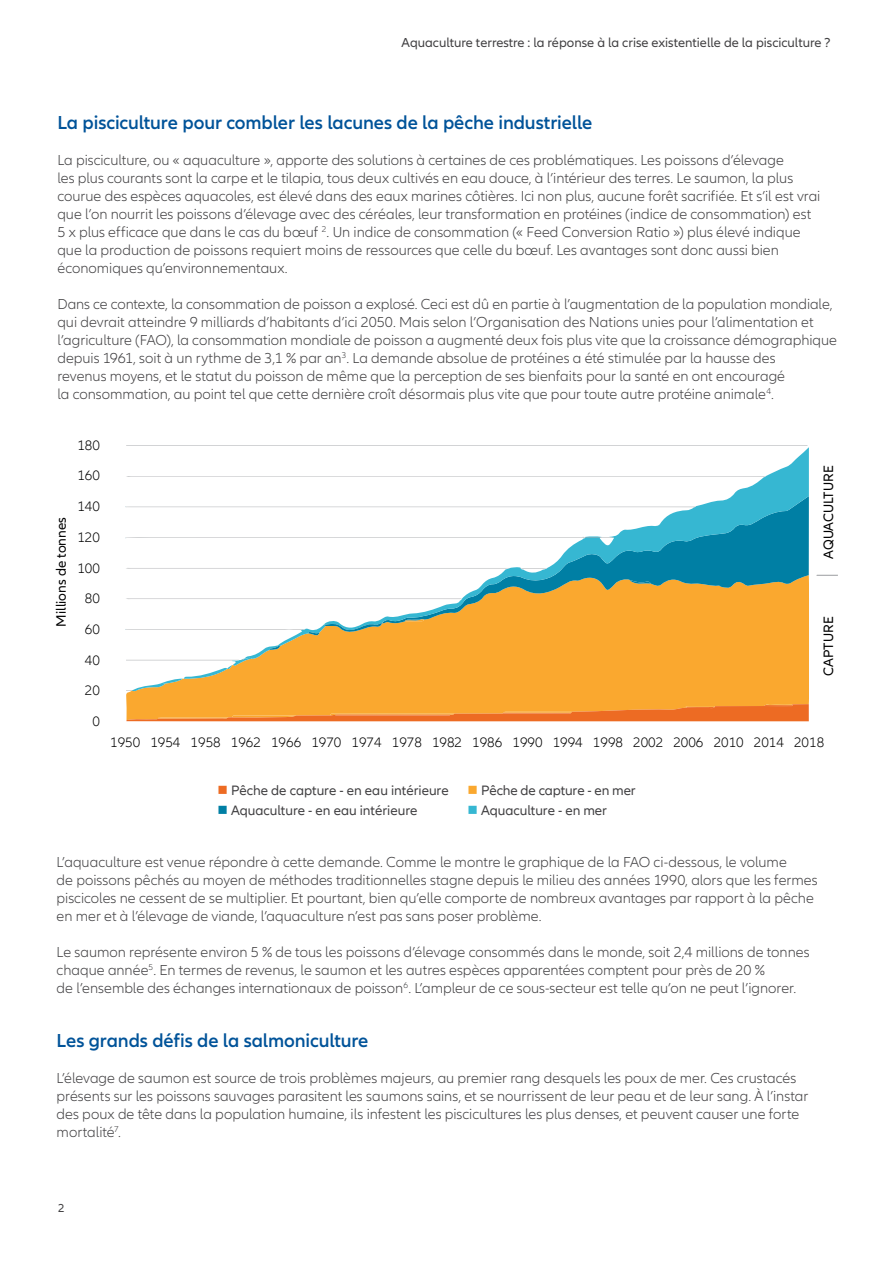
<style>
.page{position:relative;width:893px;height:1263px;background:#fff}
.page>*{position:absolute;margin:0;border:0;box-sizing:border-box;transform-origin:0 0}
.t1{font:600 19.5px "Allianz Neo";letter-spacing:-.005em;color:#005399}
.t2{font:300 15px/18px "Allianz Neo";color:#414042}
.t3{font:14.1px "Allianz Neo";color:#414042}
.t4{font:300 14.1px/30.8px "Allianz Neo";color:#000;text-align:right}
.t5{font:14.1px "Allianz Neo";color:#000}
.t6{font:13.5px "Allianz Neo";color:#414042}
.t7{font:12px "Allianz Neo";color:#414042}
.s1{color:#ed6b23}
.s2{color:#faa82f}
.s3{color:#007fa4}
.s4{color:#36b7d2}
</style>
<div class="page">
<div style="left:126px;top:632px;width:683px;height:71px;background:#faa82f"></div>
<svg style="left:326px;top:447px;width:483px;height:185px"></svg>
<svg style="left:126px;top:568px;width:385px;height:1px"></svg>
<svg style="left:126px;top:445px;width:681px;height:1px"></svg>
<svg style="left:126px;top:598px;width:336px;height:1px"></svg>
<svg style="left:126px;top:476px;width:639px;height:1px"></svg>
<svg style="left:521px;top:568px;width:27px;height:1px"></svg>
<svg style="left:125px;top:537px;width:489px;height:1px"></svg>
<svg style="left:125px;top:506px;width:571px;height:2px"></svg>
<svg style="left:630px;top:580px;width:21px;height:5px"></svg>
<svg style="left:125px;top:623px;width:257px;height:68px"></svg>
<svg style="left:405px;top:618px;width:19px;height:4px"></svg>
<svg style="left:126px;top:703px;width:683px;height:18px;background:#f48f2e"></svg>
<svg style="left:817px;top:575px;width:21px;height:1px"></svg>
<p class="t6" style="left:402px;top:35px;width:430px">Aquaculture terrestre : la réponse à la crise existentielle de la pisciculture ?</p>
<h1 class="t1" style="left:57px;top:111px;width:536px">La pisciculture pour combler les lacunes de la pêche industrielle</h1>
<p class="t2" style="left:57px;top:151px;width:764px">La pisciculture, ou « aquaculture », apporte des solutions à certaines de ces problématiques. Les poissons d’élevage<br>les plus courants sont la carpe et le tilapia, tous deux cultivés en eau douce, à l’intérieur des terres. Le saumon, la plus courue des espèces aquacoles, est élevé dans des eaux marines côtières. Ici non plus, aucune forêt sacrifiée. Et s’il est vrai que l’on nourrit les poissons d’élevage avec des céréales, leur transformation en protéines (indice de consommation) est 5 x plus efficace que dans le cas du bœuf <sup>2</sup>. Un indice de consommation (« Feed Conversion Ratio ») plus élevé indique que la production de poissons requiert moins de ressources que celle du bœuf. Les avantages sont donc aussi bien économiques qu’environnementaux.</p>
<p class="t2" style="left:57px;top:295px;width:781px">Dans ce contexte, la consommation de poisson a explosé. Ceci est dû en partie à l’augmentation de la population mondiale, qui devrait atteindre 9 milliards d’habitants d’ici 2050. Mais selon l’Organisation des Nations unies pour l’alimentation et l’agriculture (FAO), la consommation mondiale de poisson a augmenté deux fois plus vite que la croissance démographique depuis 1961, soit à un rythme de 3,1 % par an<sup>3</sup>. La demande absolue de protéines a été stimulée par la hausse des<br>revenus moyens, et le statut du poisson de même que la perception de ses bienfaits pour la santé en ont encouragé<br>la consommation, au point tel que cette dernière croît désormais plus vite que pour toute autre protéine animale<sup>4</sup>.</p>
<p class="t5" style="left:53px;top:626px;width:111px;rotate:-90deg">Millions de tonnes</p>
<p class="t4" style="left:77px;top:430px;width:24px">180<br>160<br>140<br>120<br>100<br>80<br>60<br>40<br>20<br>0</p>
<p class="t5" style="left:820px;top:559px;width:94px;rotate:-90deg">AQUACULTURE</p>
<p class="t5" style="left:820px;top:676px;width:60px;rotate:-90deg">CAPTURE</p>
<p class="t4" style="left:110px;top:728px;width:715px">1950 1954 1958 1962 1966 1970 1974 1978 1982 1986 1990 1994 1998 2002 2006 2010 2014 2018</p>
<p class="t3" style="left:217px;top:782px;width:233px"><span class="s1">■</span> Pêche de capture - en eau intérieure</p>
<p class="t3" style="left:468px;top:782px;width:170px"><span class="s2">■</span> Pêche de capture - en mer</p>
<p class="t3" style="left:217px;top:802px;width:202px"><span class="s3">■</span> Aquaculture - en eau intérieure</p>
<p class="t3" style="left:468px;top:802px;width:141px"><span class="s4">■</span> Aquaculture - en mer</p>
<p class="t2" style="left:57px;top:853px;width:763px">L’aquaculture est venue répondre à cette demande. Comme le montre le graphique de la FAO ci-dessous, le volume<br>de poissons pêchés au moyen de méthodes traditionnelles stagne depuis le milieu des années 1990, alors que les fermes piscicoles ne cessent de se multiplier. Et pourtant, bien qu’elle comporte de nombreux avantages par rapport à la pêche en mer et à l’élevage de viande, l’aquaculture n’est pas sans poser problème.</p>
<p class="t2" style="left:57px;top:943px;width:754px">Le saumon représente environ 5 % de tous les poissons d’élevage consommés dans le monde, soit 2,4 millions de tonnes chaque année<sup>5</sup>. En termes de revenus, le saumon et les autres espèces apparentées comptent pour près de 20 %<br>de l’ensemble des échanges internationaux de poisson<sup>6</sup>. L’ampleur de ce sous-secteur est telle qu’on ne peut l’ignorer.</p>
<h1 class="t1" style="left:57px;top:1029px;width:313px">Les grands défis de la salmoniculture</h1>
<p class="t2" style="left:57px;top:1069px;width:753px">L’élevage de saumon est source de trois problèmes majeurs, au premier rang desquels les poux de mer. Ces crustacés présents sur les poissons sauvages parasitent les saumons sains, et se nourrissent de leur peau et de leur sang. À l’instar des poux de tête dans la population humaine, ils infestent les piscicultures les plus denses, et peuvent causer une forte mortalité<sup>7</sup>.</p>
<p class="t7" style="left:58px;top:1201px;width:8px">2</p>
</div>
